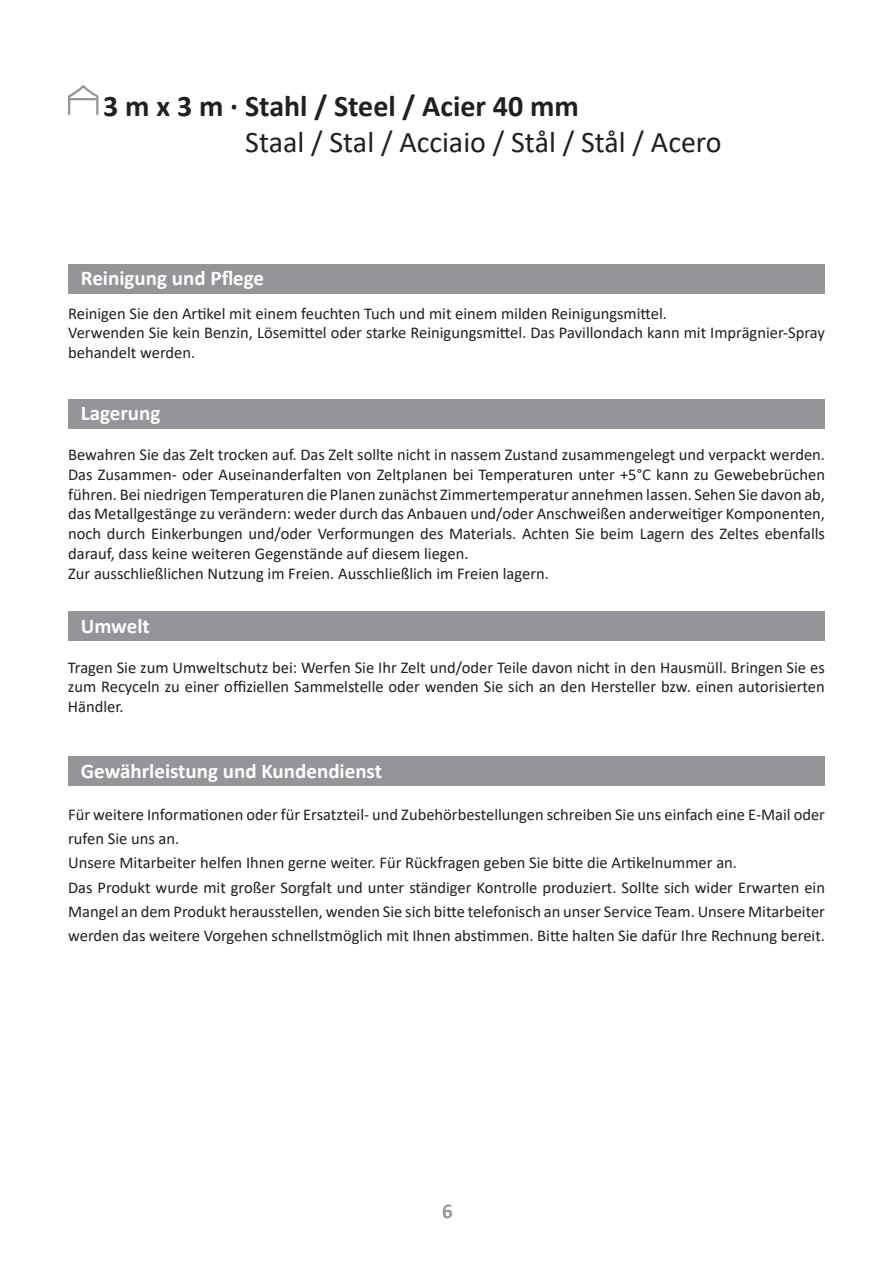
<style>
.page{position:relative;width:893px;height:1263px;background:#fff}
.page>*{position:absolute;margin:0;border:0;box-sizing:border-box;transform-origin:0 0}
.t1{font:30px "Calibri";color:#231f20}
.t2{font:700 30px "Calibri";color:#231f20}
.t3{font:700 21px "Calibri";color:#fff}
.t4{font:700 21px "Calibri";color:#939598}
.t5{font:16.5px/19.8px "Calibri";color:#231f20}
</style>
<div class="page">
<svg style="left:68px;top:85px;width:31px;height:30px"></svg>
<hr style="left:70px;top:98px;width:26px;height:2px;background:#939598">
<div style="left:68px;top:264px;width:757px;height:29px;background:#939598"></div>
<div style="left:68px;top:399px;width:757px;height:29px;background:#939598"></div>
<div style="left:68px;top:611px;width:757px;height:30px;background:#939598"></div>
<div style="left:68px;top:756px;width:757px;height:30px;background:#939598"></div>
<h1 class="t2" style="left:103px;top:85px;width:477px">3 m x 3 m · Stahl / Steel / Acier 40 mm</h1>
<h1 class="t1" style="left:245px;top:121px;width:478px">Staal / Stal / Acciaio / Stål / Stål / Acero</h1>
<p class="t3" style="left:81px;top:264px;width:185px">Reinigung und Pflege</p>
<p class="t5" style="left:68px;top:303px;width:758px">Reinigen Sie den Artikel mit einem feuchten Tuch und mit einem milden Reinigungsmittel.<br>Verwenden Sie kein Benzin, Lösemittel oder starke Reinigungsmittel. Das Pavillondach kann mit Imprägnier-Spray behandelt werden.</p>
<p class="t3" style="left:81px;top:399px;width:81px">Lagerung</p>
<p class="t5" style="left:68px;top:444px;width:758px">Bewahren Sie das Zelt trocken auf. Das Zelt sollte nicht in nassem Zustand zusammengelegt und verpackt werden.<br>Das Zusammen- oder Auseinanderfalten von Zeltplanen bei Temperaturen unter +5°C kann zu Gewebebrüchen führen. Bei niedrigen Temperaturen die Planen zunächst Zimmertemperatur annehmen lassen. Sehen Sie davon ab, das Metallgestänge zu verändern: weder durch das Anbauen und/oder Anschweißen anderweitiger Komponenten, noch durch Einkerbungen und/oder Verformungen des Materials. Achten Sie beim Lagern des Zeltes ebenfalls darauf, dass keine weiteren Gegenstände auf diesem liegen.<br>Zur ausschließlichen Nutzung im Freien. Ausschließlich im Freien lagern.</p>
<p class="t3" style="left:81px;top:611px;width:71px">Umwelt</p>
<p class="t5" style="left:68px;top:657px;width:758px;text-align:justify">Tragen Sie zum Umweltschutz bei: Werfen Sie Ihr Zelt und/oder Teile davon nicht in den Hausmüll. Bringen Sie es zum Recyceln zu einer offiziellen Sammelstelle oder wenden Sie sich an den Hersteller bzw. einen autorisierten Händler.</p>
<p class="t3" style="left:81px;top:756px;width:303px">Gewährleistung und Kundendienst</p>
<p class="t5" style="left:68px;top:802px;width:758px;line-height:24px">Für weitere Informationen oder für Ersatzteil- und Zubehörbestellungen schreiben Sie uns einfach eine E-Mail oder rufen Sie uns an.<br>Unsere Mitarbeiter helfen Ihnen gerne weiter. Für Rückfragen geben Sie bitte die Artikelnummer an.<br>Das Produkt wurde mit großer Sorgfalt und unter ständiger Kontrolle produziert. Sollte sich wider Erwarten ein Mangel an dem Produkt herausstellen, wenden Sie sich bitte telefonisch an unser Service Team. Unsere Mitarbeiter werden das weitere Vorgehen schnellstmöglich mit Ihnen abstimmen. Bitte halten Sie dafür Ihre Rechnung bereit.</p>
<p class="t4" style="left:442px;top:1196px;width:12px">6</p>
</div>
